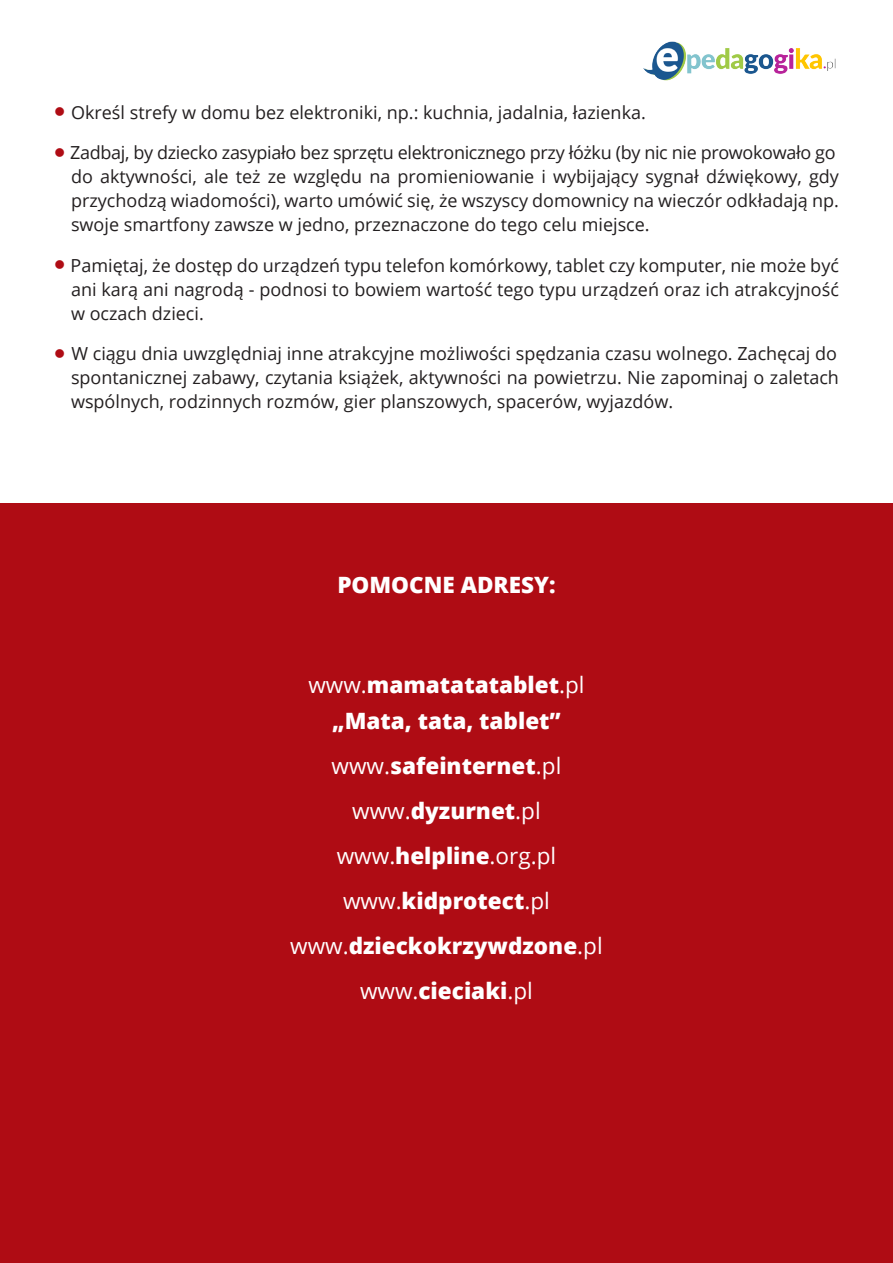
<style>
.page{position:relative;width:893px;height:1263px;background:#fff}
.page>*{position:absolute;margin:0;border:0;box-sizing:border-box;transform-origin:0 0}
.t1{font:800 22.5px/36px "Open Sans";color:#fff;text-align:center}
.t2{font:22.5px "Open Sans";color:#fff}
.t3{font:18px/24px "Open Sans";color:#231f20}
.t4{font:18px "Open Sans";letter-spacing:-.02em;color:#231f20}
.s1{color:#af0c14}
.s2{font-weight:400}
.s3{font-weight:800}
</style>
<div class="page">
<div style="left:0;top:504px;width:893px;height:759px;background:#af0c14"></div>
<img style="left:643px;top:41px;width:193px;height:40px">
<p class="t3" style="left:54px;top:100px;width:593px"><span class="s1">●</span> Określ strefy w domu bez elektroniki, np.: kuchnia, jadalnia, łazienka.</p>
<p class="t4" style="left:54px;top:140px;width:783px"><span class="s1">●</span> Zadbaj, by dziecko zasypiało bez sprzętu elektronicznego przy łóżku (by nic nie prowokowało go</p>
<p class="t3" style="left:71px;top:164px;width:769px;text-align:justify">do aktywności, ale też ze względu na promieniowanie i wybijający sygnał dźwiękowy, gdy przychodzą wiadomości), warto umówić się, że wszyscy domownicy na wieczór odkładają np. swoje smartfony zawsze w jedno, przeznaczone do tego celu miejsce.</p>
<p class="t3" style="left:54px;top:253px;width:786px"><span class="s1">●</span> Pamiętaj, że dostęp do urządzeń typu telefon komórkowy, tablet czy komputer, nie może być</p>
<p class="t3" style="left:71px;top:277px;width:769px">ani karą ani nagrodą - podnosi to bowiem wartość tego typu urządzeń oraz ich atrakcyjność w oczach dzieci.</p>
<p class="t3" style="left:54px;top:341px;width:785px"><span class="s1">●</span> W ciągu dnia uwzględniaj inne atrakcyjne możliwości spędzania czasu wolnego. Zachęcaj do</p>
<p class="t3" style="left:71px;top:365px;width:769px">spontanicznej zabawy, czytania książek, aktywności na powietrzu. Nie zapominaj o zaletach wspólnych, rodzinnych rozmów, gier planszowych, spacerów, wyjazdów.</p>
<p class="t1" style="left:337px;top:565px;width:220px">POMOCNE ADRESY:</p>
<p class="t1" style="left:308px;top:666px;width:278px"><span class="s2">www.</span>mamatatatablet<span class="s2">.pl </span>„Mata, tata, tablet”</p>
<p class="t1" style="left:332px;top:747px;width:231px"><span class="s2">www.</span>safeinternet<span class="s2">.pl</span></p>
<p class="t1" style="left:352px;top:792px;width:190px"><span class="s2">www.</span>dyzurnet<span class="s2">.pl</span></p>
<p class="t2" style="left:337px;top:841px;width:221px">www.<span class="s3">helpline</span>.org.pl</p>
<p class="t1" style="left:343px;top:882px;width:208px"><span class="s2">www.</span>kidprotect<span class="s2">.pl</span></p>
<p class="t1" style="left:290px;top:927px;width:314px"><span class="s2">www.</span>dzieckokrzywdzone<span class="s2">.pl</span></p>
<p class="t1" style="left:360px;top:972px;width:174px"><span class="s2">www.</span>cieciaki<span class="s2">.pl</span></p>
</div>
